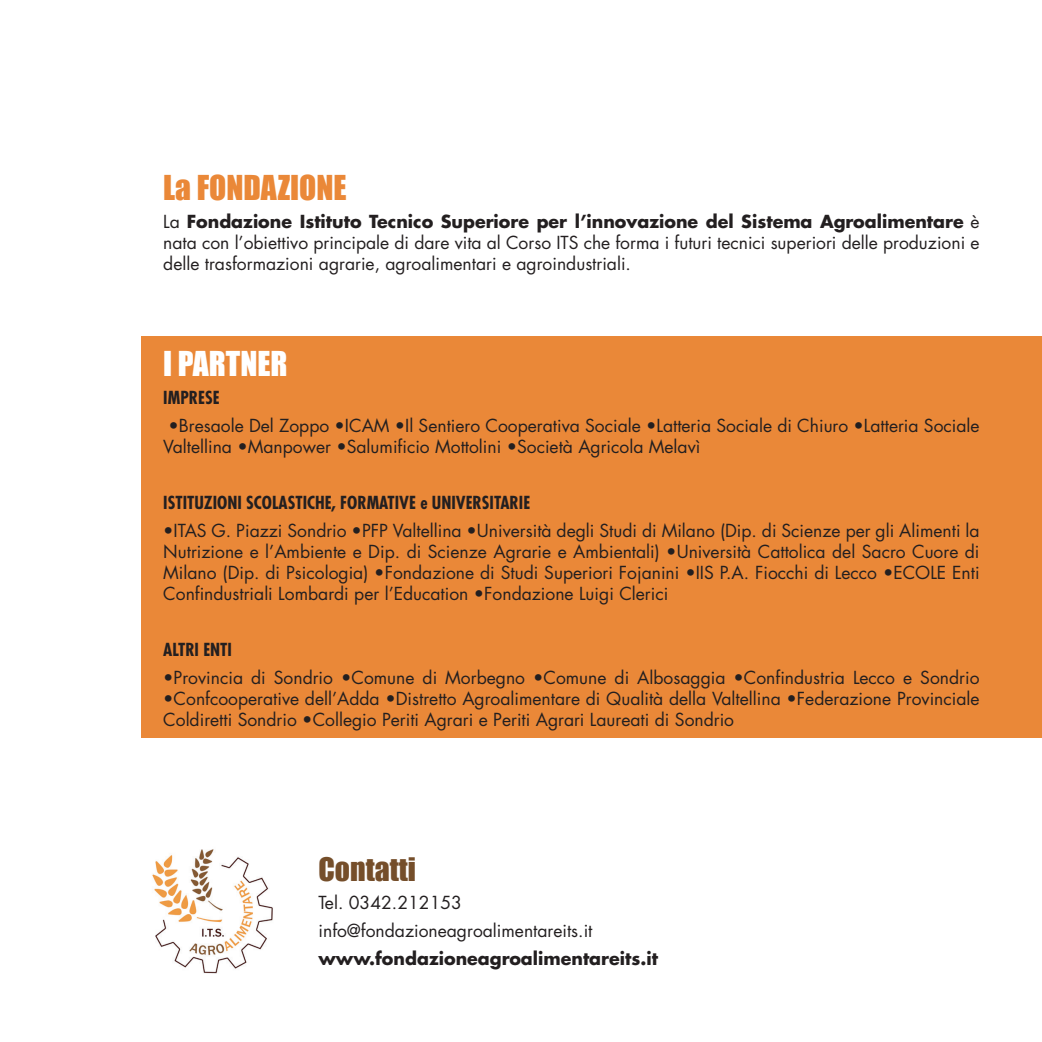
<style>
.page{position:relative;width:1042px;height:1042px;background:#fff}
.page>*{position:absolute;margin:0;border:0;box-sizing:border-box;transform-origin:0 0}
.t1{font:31.5px "Impact";color:#ea8838}
.t2{font:31.5px "Impact";color:#fff}
.t3{font:29.75px "Impact";color:#754e2a}
.t4{font:17.5px/21px "Futura";color:#231f20}
.t5{font:700 condensed 17.5px "Futura";color:#231f20}
.t6{font:700 17.5px "Futura";color:#231f20}
.s1{font-weight:700}
</style>
<div class="page">
<div style="left:141px;top:337px;width:901px;height:401px;background:#ea8838"></div>
<img style="left:152px;top:849px;width:121px;height:125px">
<h1 class="t1" style="left:163px;top:163px;width:185px">La FONDAZIONE</h1>
<p class="t4" style="left:163px;top:211px;width:818px;text-align:justify">La <span class="s1">Fondazione Istituto Tecnico Superiore per l’innovazione del Sistema Agroalimentare</span> è nata con l’obiettivo principale di dare vita al Corso ITS che forma i futuri tecnici superiori delle produzioni e delle trasformazioni agrarie, agroalimentari e agroindustriali.</p>
<h1 class="t2" style="left:163px;top:339px;width:126px">I PARTNER</h1>
<p class="t5" style="left:163px;top:387px;width:58px">IMPRESE</p>
<p class="t4" style="left:163px;top:415px;width:818px">•Bresaole Del Zoppo •ICAM •Il Sentiero Cooperativa Sociale •Latteria Sociale di Chiuro •Latteria Sociale<br>Valtellina •Manpower •Salumificio Mottolini •Società Agricola Melavì</p>
<p class="t5" style="left:163px;top:492px;width:368px">ISTITUZIONI SCOLASTICHE, FORMATIVE e UNIVERSITARIE</p>
<p class="t4" style="left:163px;top:520px;width:818px;text-align:justify">•ITAS G. Piazzi Sondrio •PFP Valtellina •Università degli Studi di Milano (Dip. di Scienze per gli Alimenti la Nutrizione e l’Ambiente e Dip. di Scienze Agrarie e Ambientali) •Università Cattolica del Sacro Cuore di Milano (Dip. di Psicologia) •Fondazione di Studi Superiori Fojanini •IIS P.A. Fiocchi di Lecco •ECOLE Enti Confindustriali Lombardi per l’Education •Fondazione Luigi Clerici</p>
<p class="t5" style="left:163px;top:639px;width:70px">ALTRI ENTI</p>
<p class="t4" style="left:163px;top:667px;width:818px">•Provincia di Sondrio •Comune di Morbegno •Comune di Albosaggia •Confindustria Lecco e Sondrio</p>
<p class="t4" style="left:163px;top:688px;width:818px">•Confcooperative dell’Adda •Distretto Agroalimentare di Qualità della Valtellina •Federazione Provinciale<br>Coldiretti Sondrio •Collegio Periti Agrari e Periti Agrari Laureati di Sondrio</p>
<h2 class="t3" style="left:318px;top:846px;width:99px">Contatti</h2>
<p class="t4" style="left:318px;top:889px;width:275px;line-height:28px">Tel. 0342.212153 info@fondazioneagroalimentareits.it</p>
<p class="t6" style="left:318px;top:947px;width:341px">www.fondazioneagroalimentareits.it</p>
</div>
